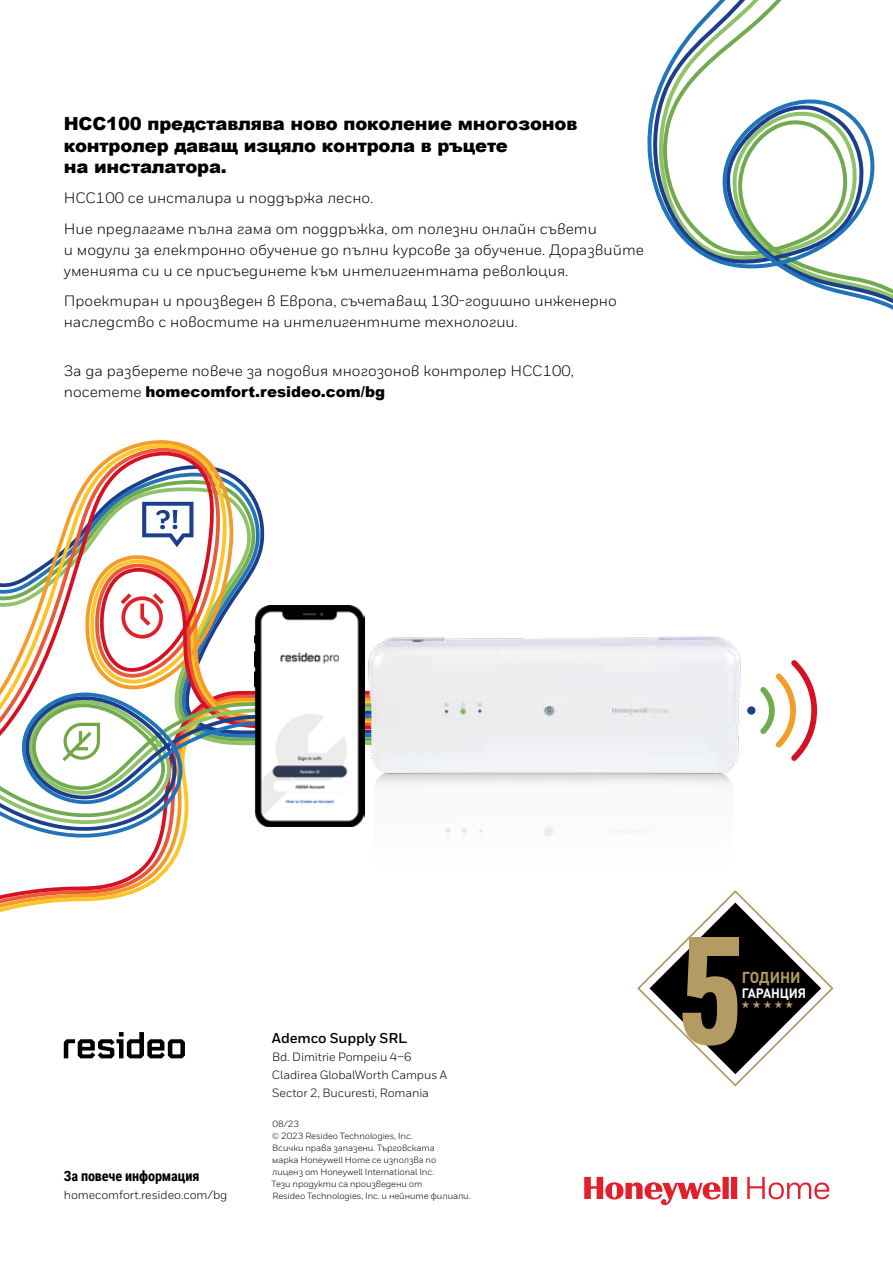
<style>
.page{position:relative;width:893px;height:1263px;background:#fff}
.page>*{position:absolute;margin:0;border:0;box-sizing:border-box;transform-origin:0 0}
.t1{font:700 146.25px "URWDIN Cond";color:#b49b61}
.t2{font:900 18px/21.6px "Arial";letter-spacing:-.01em;color:#000}
.t3{font:700 15.6px "DIN Pro";letter-spacing:-.005em;color:#b49b61;scale:.95 1}
.t4{font:15px/21px "Honeywell Sans Cyr";color:#000}
.t5{font:900 15px "Arial";color:#000}
.t6{font:700 14.25px "Roboto Condensed";letter-spacing:-.01em;color:#000}
.t7{font:700 14.25px "Honeywell Sans Cyr";letter-spacing:-.01em;color:#000}
.t8{font:700 13.5px "DIN Pro";letter-spacing:-.005em;color:#fff;scale:.95 1}
.t9{font:12px/18px "Honeywell Sans Cyr";letter-spacing:-.01em;color:#000}
.t10{font:9px/12px "Honeywell Sans Cyr";letter-spacing:-.01em;color:#000}
.s1{font-family:"Honeywell Sans Cyr";font-weight:400}
</style>
<div class="page">
<svg style="left:0;top:839px;width:184px;height:74px"></svg>
<svg style="left:0;top:450px;width:365px;height:240px"></svg>
<svg style="left:0;top:690px;width:254px;height:149px"></svg>
<svg style="left:142px;top:502px;width:51px;height:45px"></svg>
<svg style="left:121px;top:593px;width:43px;height:46px"></svg>
<svg style="left:62px;top:723px;width:38px;height:38px"></svg>
<svg style="left:647px;top:0;width:246px;height:310px"></svg>
<svg style="left:760px;top:660px;width:57px;height:101px"></svg>
<div style="left:747px;top:706px;width:8px;height:9px;background:#1d3d90;border-radius:50%"></div>
<svg style="left:375px;top:779px;width:357px;height:7px"></svg>
<img style="left:364px;top:631px;width:377px;height:148px">
<div style="left:251px;top:750px;width:119px;height:137px;background:#fff"></div>
<img style="left:254px;top:606px;width:110px;height:221px">
<svg style="left:64px;top:1032px;width:121px;height:26px"></svg>
<svg style="left:584px;top:1177px;width:245px;height:28px"></svg>
<svg style="left:637px;top:890px;width:196px;height:196px"></svg>
<p class="t2" style="left:64px;top:112px;width:515px">HCC100 представлява ново поколение многозонов контролер даващ изцяло контрола в ръцете<br>на инсталатора.</p>
<p class="t4" style="left:64px;top:182px;width:535px;line-height:30.8px">HCC100 се инсталира и поддържа лесно.<br>Ние предлагаме пълна гама от поддръжка, от полезни онлайн съвети</p>
<p class="t4" style="left:64px;top:239px;width:582px">и модули за електронно обучение до пълни курсове за обучение. Доразвийте уменията си и се присъединете към интелигентната революция.</p>
<p class="t4" style="left:64px;top:291px;width:555px">Проектиран и произведен в Европа, съчетаващ 130-годишно инженерно наследство с новостите на интелигентните технологии.</p>
<p class="t4" style="left:64px;top:360px;width:512px">За да разберете повече за подовия многозонов контролер HCC100,</p>
<p class="t5" style="left:64px;top:380px;width:323px"><span class="s1">посетете</span> homecomfort.resideo.com/bg</p>
<p class="t6" style="left:64px;top:1166px;width:137px">За повече информация</p>
<p class="t9" style="left:64px;top:1186px;width:165px">homecomfort.resideo.com/bg</p>
<p class="t7" style="left:272px;top:1029px;width:137px">Ademco Supply SRL</p>
<p class="t9" style="left:272px;top:1048px;width:177px">Bd. Dimitrie Pompeiu 4–6<br>Cladirea GlobalWorth Campus A<br>Sector 2, Bucuresti, Romania</p>
<p class="t10" style="left:272px;top:1118px;width:201px">08/23<br>© 2023 Resideo Technologies, Inc.<br>Всички права запазени. Търговската<br>марка Honeywell Home се използва по<br>лиценз от Honeywell International Inc.<br>Тези продукти са произведени от<br>Resideo Technologies, Inc. и нейните филиали.</p>
<h1 class="t1" style="left:681px;top:892px;width:63px">5</h1>
<p class="t3" style="left:742px;top:965px;width:64px">ГОДИНИ</p>
<p class="t8" style="left:742px;top:982px;width:69px">ГАРАНЦИЯ</p>
</div>
